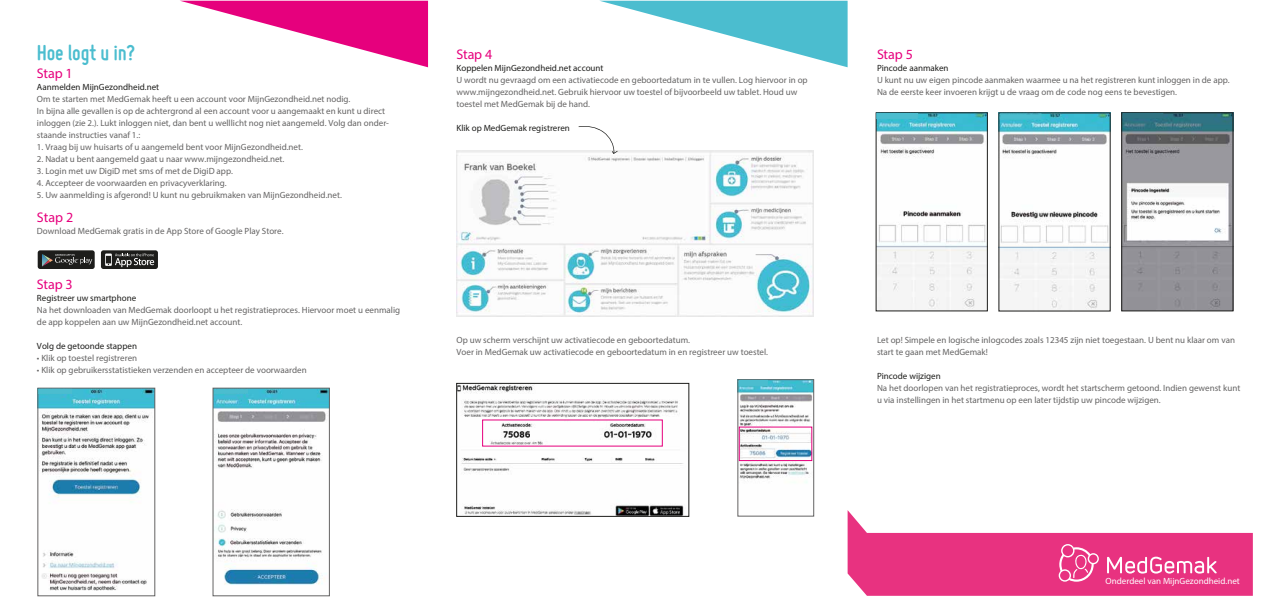
<style>
.page{position:relative;width:1270px;height:613px;background:#fff}
.page>*{position:absolute;margin:0;border:0;box-sizing:border-box;transform-origin:0 0}
.t1{font:700 23px "Miso";letter-spacing:-.005em;color:#4bbdcf}
.t2{font:14px "Myriad Pro";letter-spacing:-.01em;color:#e6007d}
.t3{font:9px/12px "Myriad Pro";color:#646363}
.t4{font:9px "Myriad Pro";color:#1d1d1b}
.t5{font:9px "Myriad Pro";color:#fff}
</style>
<div class="page">
<img style="left:40px;top:390px;width:113px;height:201px">
<div style="left:38px;top:388px;width:117px;height:207px;border:1px solid #646363"></div>
<img style="left:457px;top:150px;width:357px;height:166px">
<img style="left:459px;top:385px;width:225px;height:129px">
<div style="left:457px;top:383px;width:232px;height:133px;border:1px solid #1d1d1b"></div>
<img style="left:740px;top:381px;width:72px;height:102px">
<div style="left:738px;top:379px;width:76px;height:137px;border:1px solid #646363"></div>
<svg style="left:578px;top:126px;width:40px;height:28px"></svg>
<div style="left:101px;top:250px;width:57px;height:19px;background:#1d1d1b;border-radius:3px"></div>
<svg style="left:105px;top:253px;width:49px;height:14px"></svg>
<div style="left:38px;top:250px;width:57px;height:19px;background:#1d1d1b;border-radius:3px"></div>
<svg style="left:42px;top:254px;width:50px;height:12px"></svg>
<img style="left:1001px;top:115px;width:107px;height:194px">
<img style="left:878px;top:115px;width:107px;height:194px">
<img style="left:1124px;top:115px;width:107px;height:194px">
<img style="left:215px;top:390px;width:113px;height:195px">
<div style="left:213px;top:388px;width:117px;height:207px;border:1px solid #646363"></div>
<svg style="left:38px;top:388px;width:34px;height:5px"></svg>
<div style="left:39px;top:389px;width:32px;height:3px;border:1px solid #4bbdcf"></div>
<div style="left:214px;top:389px;width:34px;height:5px;background:#4bbdcf"></div>
<svg style="left:739px;top:379px;width:29px;height:7px"></svg>
<div style="left:740px;top:381px;width:27px;height:3px;border:1px solid #4bbdcf"></div>
<svg style="left:876px;top:113px;width:42px;height:6px"></svg>
<svg style="left:1000px;top:113px;width:41px;height:6px"></svg>
<svg style="left:1122px;top:113px;width:41px;height:5px"></svg>
<div style="left:1123px;top:114px;width:39px;height:3px;border:1px solid #307382"></div>
<svg style="left:848px;top:510px;width:405px;height:85px;fill:#e83280"></svg>
<svg style="left:1059px;top:543px;width:40px;height:38px;background:#ec5f9b"></svg>
<svg style="left:1107px;top:556px;width:110px;height:17px"></svg>
<svg style="left:601px;top:1px;width:247px;height:66px"></svg>
<svg style="left:181px;top:1px;width:247px;height:66px"></svg>
<h1 class="t1" style="left:37px;top:39px;width:100px">Hoe logt u in?</h1>
<h2 class="t2" style="left:37px;top:65px;width:37px">Stap 1</h2>
<p class="t4" style="left:37px;top:82px;width:124px">Aanmelden MijnGezondheid.net</p>
<p class="t3" style="left:37px;top:93px;width:354px">Om te starten met MedGemak heeft u een account voor MijnGezondheid.net nodig.<br>In bijna alle gevallen is op de achtergrond al een account voor u aangemaakt en kunt u direct inloggen (zie 2.). Lukt inloggen niet, dan bent u welllicht nog niet aangemeld. Volg dan onder&shy;staande instructies vanaf 1.:</p>
<p class="t3" style="left:37px;top:141px;width:267px">1. Vraag bij uw huisarts of u aangemeld bent voor MijnGezondheid.net.</p>
<p class="t3" style="left:37px;top:153px;width:249px">2. Nadat u bent aangemeld gaat u naar www.mijngezondheid.net.</p>
<p class="t3" style="left:37px;top:165px;width:198px">3. Login met uw DigiD met sms of met de DigiD app.</p>
<p class="t3" style="left:37px;top:177px;width:191px">4. Accepteer de voorwaarden en privacyverklaring.</p>
<p class="t3" style="left:37px;top:189px;width:306px">5. Uw aanmelding is afgerond! U kunt nu gebruikmaken van MijnGezondheid.net.</p>
<h2 class="t2" style="left:37px;top:209px;width:38px">Stap 2</h2>
<p class="t3" style="left:37px;top:225px;width:248px">Download MedGemak gratis in de App Store of Google Play Store.</p>
<h2 class="t2" style="left:37px;top:275px;width:37px">Stap 3</h2>
<p class="t4" style="left:37px;top:292px;width:101px">Registreer uw smartphone</p>
<p class="t3" style="left:37px;top:303px;width:365px">Na het downloaden van MedGemak doorloopt u het registratieproces. Hiervoor moet u eenmalig de app koppelen aan uw MijnGezondheid.net account.</p>
<p class="t4" style="left:37px;top:340px;width:102px">Volg de getoonde stappen</p>
<p class="t3" style="left:37px;top:351px;width:102px">• Klik op toestel registreren</p>
<p class="t3" style="left:37px;top:363px;width:271px">• Klik op gebruikersstatistieken verzenden en accepteer de voorwaarden</p>
<h2 class="t2" style="left:457px;top:46px;width:37px">Stap 4</h2>
<p class="t4" style="left:457px;top:62px;width:149px">Koppelen MijnGezondheid.net account</p>
<p class="t3" style="left:457px;top:74px;width:353px">U wordt nu gevraagd om een activatiecode en geboortedatum in te vullen. Log hiervoor in op www.mijngezondheid.net. Gebruik hiervoor uw toestel of bijvoorbeeld uw tablet. Houd uw toestel met MedGemak bij de hand.</p>
<p class="t4" style="left:457px;top:122px;width:115px">Klik op MedGemak registreren</p>
<p class="t3" style="left:457px;top:334px;width:313px">Op uw scherm verschijnt uw activatiecode en geboortedatum.<br>Voer in MedGemak uw activatiecode en geboortedatum in en registreer uw toestel.</p>
<h2 class="t2" style="left:877px;top:46px;width:37px">Stap 5</h2>
<p class="t4" style="left:877px;top:62px;width:73px">Pincode aanmaken</p>
<p class="t3" style="left:877px;top:74px;width:354px">U kunt nu uw eigen pincode aanmaken waarmee u na het registreren kunt inloggen in de app.<br>Na de eerste keer invoeren krijgt u de vraag om de code nog eens te bevestigen.</p>
<p class="t3" style="left:877px;top:334px;width:359px">Let op! Simpele en logische inlogcodes zoals 12345 zijn niet toegestaan. U bent nu klaar om van start te gaan met MedGemak!</p>
<p class="t4" style="left:877px;top:370px;width:65px">Pincode wijzigen</p>
<p class="t3" style="left:877px;top:382px;width:365px">Na het doorlopen van het registratieproces, wordt het startscherm getoond. Indien gewenst kunt u via instellingen in het startmenu op een later tijdstip uw pincode wijzigen.</p>
<p class="t5" style="left:1106px;top:575px;width:136px">Onderdeel van MijnGezondheid.net</p>
</div>
